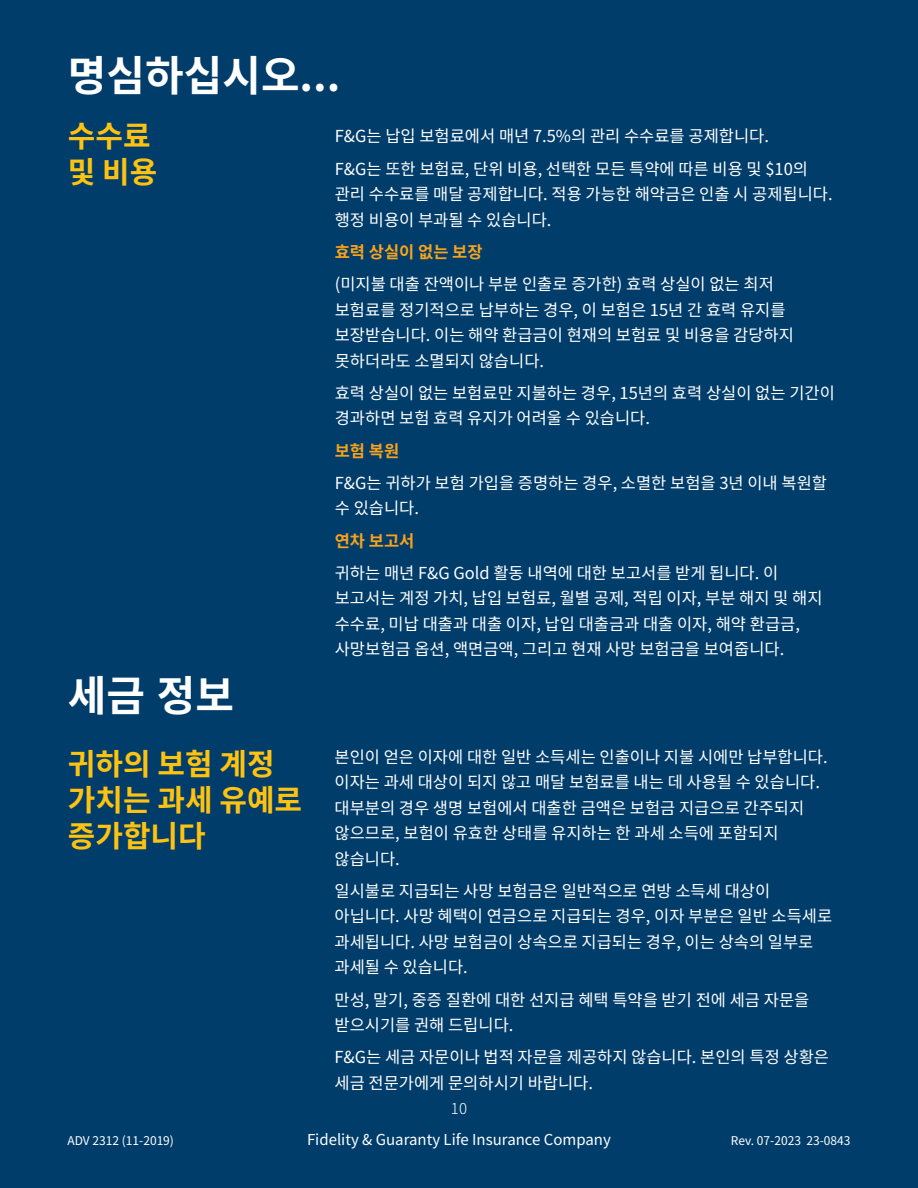
<style>
.page{position:relative;width:918px;height:1188px;background:#003d6a}
.page>*{position:absolute;margin:0;border:0;box-sizing:border-box;transform-origin:0 0}
.t1{font:700 42px "Noto Sans CJ Kkr";color:#fff}
.t2{font:700 30px/36px "Noto Sans CJ Kkr";color:#fec210}
.t3{font:16.5px/25.5px "Noto Sans CJ Kkr";color:#fff}
.t4{font:700 16.5px "Noto Sans CJ Kkr";color:#f9a21c}
.t5{font:15px "Noto Sans CJ Kkr";color:#fff}
.t6{font:300 15px "Noto Sans CJ Kkr";color:#fff}
.t7{font:12px "Noto Sans CJ Kkr";color:#fff}
</style>
<div class="page">
<h1 class="t1" style="left:68px;top:51px;width:274px">명심하십시오...</h1>
<h2 class="t2" style="left:68px;top:119px;width:91px">수수료 및 비용</h2>
<h1 class="t1" style="left:68px;top:672px;width:168px">세금 정보</h1>
<h2 class="t2" style="left:68px;top:746px;width:236px">귀하의 보험 계정 가치는 과세 유예로 증가합니다</h2>
<p class="t3" style="left:335px;top:120px;width:475px;line-height:32.2px">F&amp;G는 납입 보험료에서 매년 7.5%의 관리 수수료를 공제합니다.<br>F&amp;G는 또한 보험료, 단위 비용, 선택한 모든 특약에 따른 비용 및 $10의</p>
<p class="t3" style="left:335px;top:182px;width:499px">관리 수수료를 매달 공제합니다. 적용 가능한 해약금은 인출 시 공제됩니다. 행정 비용이 부과될 수 있습니다.</p>
<p class="t4" style="left:335px;top:242px;width:149px">효력 상실이 없는 보장</p>
<p class="t3" style="left:335px;top:272px;width:461px">(미지불 대출 잔액이나 부분 인출로 증가한) 효력 상실이 없는 최저 보험료를 정기적으로 납부하는 경우, 이 보험은 15년 간 효력 유지를 보장받습니다. 이는 해약 환급금이 현재의 보험료 및 비용을 감당하지 못하더라도 소멸되지 않습니다.</p>
<p class="t3" style="left:335px;top:380px;width:502px">효력 상실이 없는 보험료만 지불하는 경우, 15년의 효력 상실이 없는 기간이 경과하면 보험 효력 유지가 어려울 수 있습니다.</p>
<p class="t4" style="left:335px;top:441px;width:66px">보험 복원</p>
<p class="t3" style="left:335px;top:470px;width:494px">F&amp;G는 귀하가 보험 가입을 증명하는 경우, 소멸한 보험을 3년 이내 복원할 수 있습니다.</p>
<p class="t4" style="left:335px;top:531px;width:81px">연차 보고서</p>
<p class="t3" style="left:335px;top:560px;width:489px">귀하는 매년 F&amp;G Gold 활동 내역에 대한 보고서를 받게 됩니다. 이 보고서는 계정 가치, 납입 보험료, 월별 공제, 적립 이자, 부분 해지 및 해지 수수료, 미납 대출과 대출 이자, 납입 대출금과 대출 이자, 해약 환급금, 사망보험금 옵션, 액면금액, 그리고 현재 사망 보험금을 보여줍니다.</p>
<p class="t3" style="left:334px;top:744px;width:495px">본인이 얻은 이자에 대한 일반 소득세는 인출이나 지불 시에만 납부합니다. 이자는 과세 대상이 되지 않고 매달 보험료를 내는 데 사용될 수 있습니다. 대부분의 경우 생명 보험에서 대출한 금액은 보험금 지급으로 간주되지 않으므로, 보험이 유효한 상태를 유지하는 한 과세 소득에 포함되지 않습니다.</p>
<p class="t3" style="left:334px;top:878px;width:499px">일시불로 지급되는 사망 보험금은 일반적으로 연방 소득세 대상이 아닙니다. 사망 혜택이 연금으로 지급되는 경우, 이자 부분은 일반 소득세로 과세됩니다. 사망 보험금이 상속으로 지급되는 경우, 이는 상속의 일부로 과세될 수 있습니다.</p>
<p class="t3" style="left:334px;top:987px;width:476px">만성, 말기, 중증 질환에 대한 선지급 혜택 특약을 받기 전에 세금 자문을 받으시기를 권해 드립니다.</p>
<p class="t3" style="left:334px;top:1045px;width:496px">F&amp;G는 세금 자문이나 법적 자문을 제공하지 않습니다. 본인의 특정 상황은 세금 전문가에게 문의하시기 바랍니다.</p>
<p class="t6" style="left:451px;top:1100px;width:18px">10</p>
<p class="t7" style="left:68px;top:1134px;width:108px">ADV 2312 (11-2019)</p>
<p class="t5" style="left:307px;top:1131px;width:305px">Fidelity &amp; Guaranty Life Insurance Company</p>
<p class="t7" style="left:731px;top:1134px;width:121px">Rev. 07-2023 23-0843</p>
</div>
